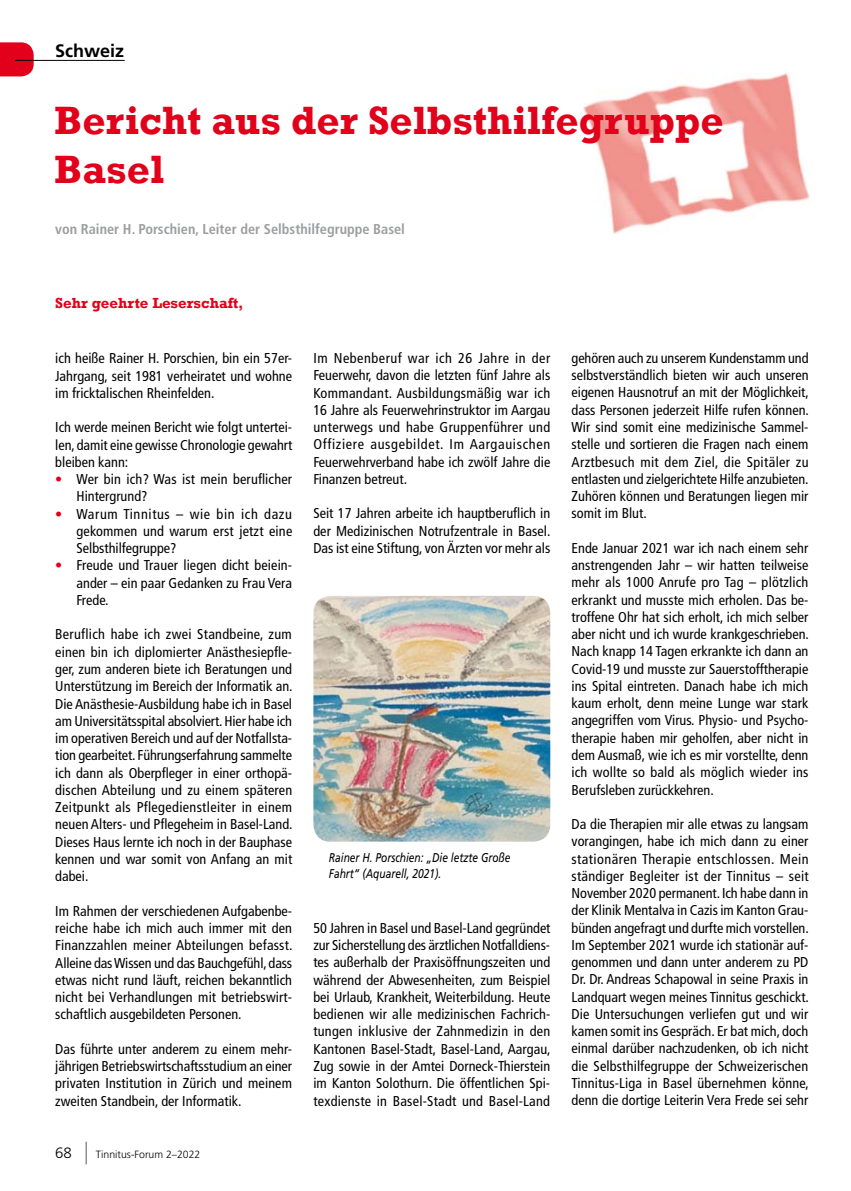
<style>
.page{position:relative;width:851px;height:1191px;background:#fff}
.page>*{position:absolute;margin:0;border:0;box-sizing:border-box;transform-origin:0 0}
.t1{font:700 40.5px/48.6px "Rockwell";color:#e2001a}
.t2{font:700 18px "Frutiger";color:#000}
.t3{font:700 15px "Rockwell";color:#e2001a}
.t4{font:300 15px "Frutiger";color:#000}
.t5{font:condensed 14.25px/17.2px "Frutiger";color:#000;text-align:justify}
.t6{font:700 condensed 14.25px "Frutiger";color:#9c9d9f}
.t7{font:italic 12.75px/15.3px "Frutiger";color:#000;scale:.8 1}
.t8{font:300 10.5px "Frutiger";color:#000}
.s1{color:#e2001a}
</style>
<div class="page">
<svg style="left:86px;top:1141px;width:1px;height:23px"></svg>
<svg style="left:0;top:42px;width:34px;height:34px"></svg>
<hr style="left:15px;top:60px;width:110px;height:1px;background:#000">
<img style="left:583px;top:73px;width:227px;height:161px">
<img style="left:313px;top:596px;width:237px;height:245px">
<p class="t2" style="left:55px;top:40px;width:71px">Schweiz</p>
<h1 class="t1" style="left:54px;top:96px;width:671px">Bericht aus der Selbsthilfegruppe<br>Basel</h1>
<p class="t6" style="left:55px;top:220px;width:351px">von Rainer H. Porschien, Leiter der Selbsthilfegruppe Basel</p>
<p class="t3" style="left:55px;top:294px;width:190px">Sehr geehrte Leserschaft,</p>
<p class="t5" style="left:55px;top:350px;width:238px">ich heiße Rainer H. Porschien, bin ein 57er-Jahrgang, seit 1981 verheiratet und wohne im fricktalischen Rheinfelden.</p>
<p class="t5" style="left:55px;top:419px;width:238px">Ich werde meinen Bericht wie folgt untertei&shy;len, damit eine gewisse Chronologie gewahrt bleiben kann:</p>
<p class="t5" style="left:76px;top:470px;width:217px;text-indent:-21px"><span class="s1">•</span> Wer bin ich? Was ist mein beruflicher<br>Hintergrund?</p>
<p class="t5" style="left:76px;top:505px;width:217px;text-indent:-21px"><span class="s1">•</span> Warum Tinnitus – wie bin ich dazu gekommen und warum erst jetzt eine Selbsthilfegruppe?</p>
<p class="t5" style="left:76px;top:557px;width:217px;text-indent:-21px"><span class="s1">•</span> Freude und Trauer liegen dicht beiein&shy;ander – ein paar Gedanken zu Frau Vera Frede.</p>
<p class="t5" style="left:55px;top:626px;width:239px">Beruflich habe ich zwei Standbeine, zum einen bin ich diplomierter Anästhesiepfle&shy;ger, zum anderen biete ich Beratungen und Unterstützung im Bereich der Informatik an.<br>Die Anästhesie-Ausbildung habe ich in Basel am Universitätsspital absolviert. Hier habe ich im operativen Bereich und auf der Notfallsta&shy;tion gearbeitet. Führungserfahrung sammelte ich dann als Oberpfleger in einer orthopä&shy;dischen Abteilung und zu einem späteren Zeitpunkt als Pflegedienstleiter in einem neuen Alters- und Pflegeheim in Basel-Land.<br>Dieses Haus lernte ich noch in der Bauphase kennen und war somit von Anfang an mit dabei.</p>
<p class="t5" style="left:55px;top:902px;width:239px">Im Rahmen der verschiedenen Aufgabenbe&shy;reiche habe ich mich auch immer mit den Finanzzahlen meiner Abteilungen befasst.<br>Alleine das Wissen und das Bauchgefühl, dass etwas nicht rund läuft, reichen bekanntlich nicht bei Verhandlungen mit betriebswirt&shy;schaftlich ausgebildeten Personen.</p>
<p class="t5" style="left:55px;top:1040px;width:238px">Das führte unter anderem zu einem mehr&shy;jährigen Betriebswirtschaftsstudium an einer privaten Institution in Zürich und meinem zweiten Standbein, der Informatik.</p>
<p class="t4" style="left:55px;top:1144px;width:18px">68</p>
<p class="t8" style="left:96px;top:1148px;width:106px">Tinnitus-Forum 2–2022</p>
<p class="t5" style="left:313px;top:349px;width:238px">Im Nebenberuf war ich 26 Jahre in der Feuerwehr, davon die letzten fünf Jahre als Kommandant. Ausbildungsmäßig war ich 16 Jahre als Feuerwehrinstruktor im Aargau unterwegs und habe Gruppenführer und Offiziere ausgebildet. Im Aargauischen Feuerwehrverband habe ich zwölf Jahre die Finanzen betreut.</p>
<p class="t5" style="left:313px;top:505px;width:239px">Seit 17 Jahren arbeite ich hauptberuflich in der Medizinischen Notrufzentrale in Basel.<br>Das ist eine Stiftung, von Ärzten vor mehr als</p>
<p class="t7" style="left:329px;top:850px;width:228px">Rainer H. Porschien: „Die letzte Große<br>Fahrt“ (Aquarell, 2021).</p>
<p class="t5" style="left:313px;top:919px;width:239px">50 Jahren in Basel und Basel-Land gegründet zur Sicherstellung des ärztlichen Notfalldiens&shy;tes außerhalb der Praxisöffnungszeiten und während der Abwesenheiten, zum Beispiel bei Urlaub, Krankheit, Weiterbildung. Heute bedienen wir alle medizinischen Fachrich&shy;tungen inklusive der Zahnmedizin in den Kantonen Basel-Stadt, Basel-Land, Aargau, Zug sowie in der Amtei Dorneck-Thierstein im Kanton Solothurn. Die öffentlichen Spi&shy;texdienste in Basel-Stadt und Basel-Land</p>
<p class="t5" style="left:571px;top:349px;width:239px">gehören auch zu unserem Kundenstamm und selbstverständlich bieten wir auch unseren eigenen Hausnotruf an mit der Möglichkeit, dass Personen jederzeit Hilfe rufen können.<br>Wir sind somit eine medizinische Sammel&shy;stelle und sortieren die Fragen nach einem Arztbesuch mit dem Ziel, die Spitäler zu entlasten und zielgerichtete Hilfe anzubieten.<br>Zuhören können und Beratungen liegen mir somit im Blut.</p>
<p class="t5" style="left:571px;top:539px;width:239px">Ende Januar 2021 war ich nach einem sehr anstrengenden Jahr – wir hatten teilweise mehr als 1000 Anrufe pro Tag – plötzlich erkrankt und musste mich erholen. Das be&shy;troffene Ohr hat sich erholt, ich mich selber aber nicht und ich wurde krankgeschrieben.<br>Nach knapp 14 Tagen erkrankte ich dann an Covid-19 und musste zur Sauerstofftherapie ins Spital eintreten. Danach habe ich mich kaum erholt, denn meine Lunge war stark angegriffen vom Virus. Physio- und Psycho&shy;therapie haben mir geholfen, aber nicht in dem Ausmaß, wie ich es mir vorstellte, denn ich wollte so bald als möglich wieder ins Berufsleben zurückkehren.</p>
<p class="t5" style="left:571px;top:815px;width:239px">Da die Therapien mir alle etwas zu langsam vorangingen, habe ich mich dann zu einer stationären Therapie entschlossen. Mein ständiger Begleiter ist der Tinnitus – seit November 2020 permanent. Ich habe dann in der Klinik Mentalva in Cazis im Kanton Grau&shy;bünden angefragt und durfte mich vorstellen.<br>Im September 2021 wurde ich stationär auf&shy;genommen und dann unter anderem zu PD Dr. Dr. Andreas Schapowal in seine Praxis in Landquart wegen meines Tinnitus geschickt.<br>Die Untersuchungen verliefen gut und wir kamen somit ins Gespräch. Er bat mich, doch einmal darüber nachzudenken, ob ich nicht die Selbsthilfegruppe der Schweizerischen Tinnitus-Liga in Basel übernehmen könne, denn die dortige Leiterin Vera Frede sei sehr</p>
</div>
